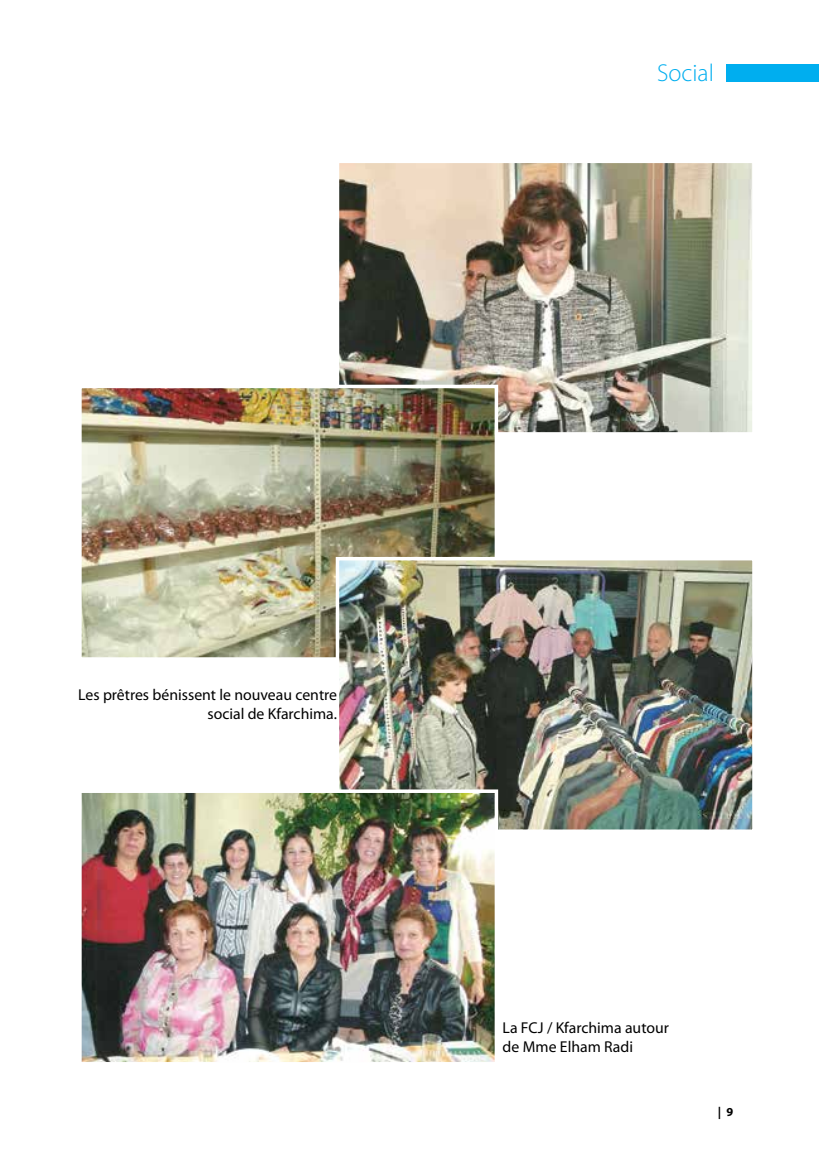
<style>
.page{position:relative;width:819px;height:1166px;background:#fff}
.page>*{position:absolute;margin:0;border:0;box-sizing:border-box;transform-origin:0 0}
.t1{font:300 24.5px "Myriad Pro";color:#00aeef}
.t2{font:15.75px/18.9px "Myriad Pro";color:#000;text-align:right}
.t3{font:700 12.25px "Myriad Pro";color:#000}
</style>
<div class="page">
<img style="left:341px;top:165px;width:409px;height:266px">
<div style="left:336px;top:160px;width:419px;height:276px;border:4px solid #fff"></div>
<img style="left:83px;top:390px;width:410px;height:266px">
<div style="left:78px;top:385px;width:420px;height:276px;border:4px solid #fff"></div>
<img style="left:341px;top:562px;width:409px;height:266px">
<div style="left:336px;top:557px;width:419px;height:276px;border:4px solid #fff"></div>
<img style="left:83px;top:794px;width:410px;height:266px">
<div style="left:78px;top:789px;width:420px;height:276px;border:4px solid #fff"></div>
<div style="left:726px;top:64px;width:93px;height:17px;background:#00aeef"></div>
<h1 class="t1" style="left:657px;top:58px;width:58px">Social</h1>
<p class="t2" style="left:78px;top:685px;width:260px">Les prêtres bénissent le nouveau centre social de Kfarchima.</p>
<p class="t2" style="left:502px;top:1018px;width:168px;text-align:left">La FCJ / Kfarchima autour de Mme Elham Radi</p>
<p class="t3" style="left:717px;top:1103px;width:17px">| 9</p>
</div>
